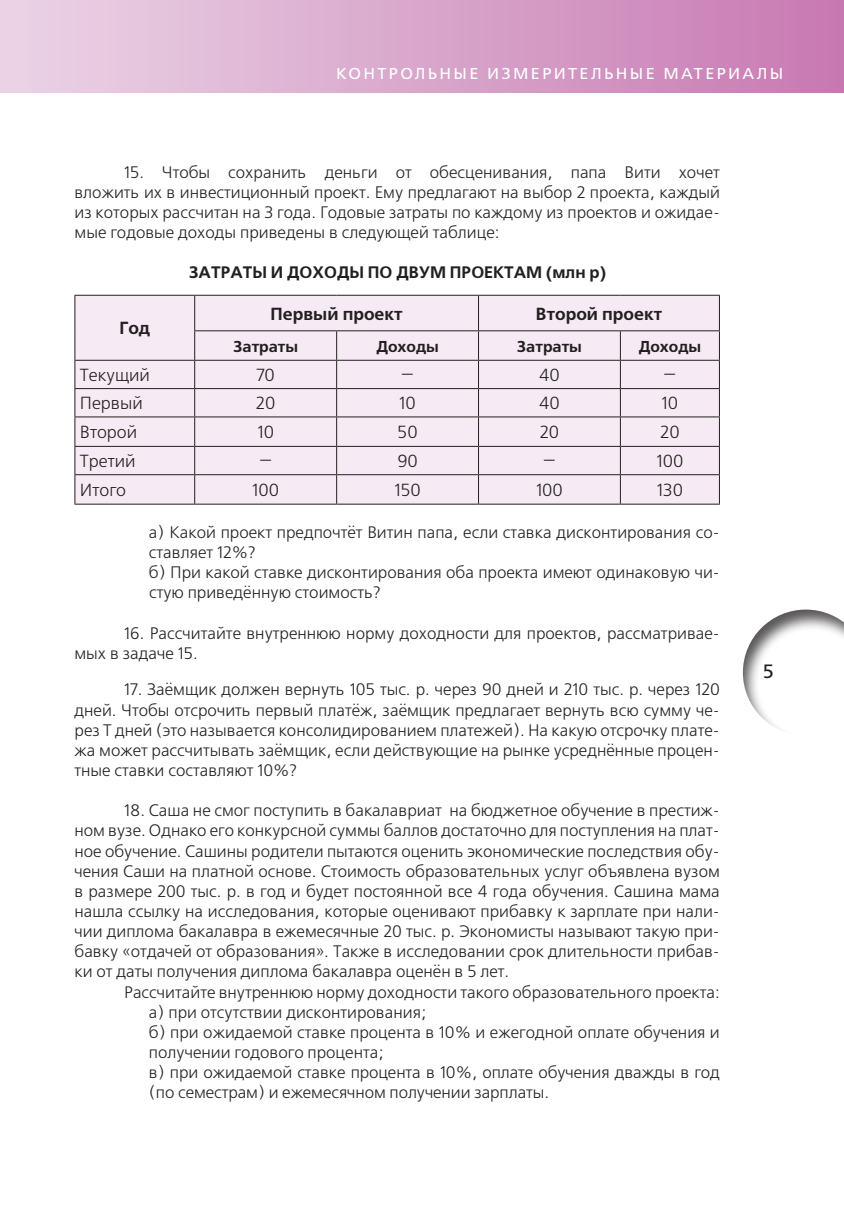
<style>
.page{position:relative;width:844px;height:1216px;background:#fff}
.page>*{position:absolute;margin:0;border:0;box-sizing:border-box;transform-origin:0 0}
.t1{font:19.25px "Free Set C San Pin";color:#231f20}
.t2{font:17.5px "Free Set C";color:#231f20}
.t3{font:700 17.5px "Free Set C";color:#231f20}
.t4{font:16.62px/20.1px "Free Set C";color:#231f20;text-align:justify}
.t5{font:700 16.62px "Free Set C";color:#231f20}
.t6{font:15.75px "Free Set C San Pin";letter-spacing:.15em;color:#fff}
.t7{font:700 15.75px "Free Set C";color:#231f20}
</style>
<div class="page">
<div style="left:0;top:1px;width:843px;height:91px;background:linear-gradient(to right,#ebd4e6,#c779b1)"></div>
<div style="left:741px;top:609px;width:102px;height:127px;background:#231f20;opacity:.75"></div>
<div style="left:75px;top:296px;width:643px;height:207px;background:#f6ebf4"></div>
<hr style="left:74px;top:296px;width:1px;height:35px;background:#231f20">
<hr style="left:74px;top:295px;width:121px;height:1px;background:#231f20">
<hr style="left:194px;top:296px;width:1px;height:34px;background:#231f20">
<hr style="left:195px;top:295px;width:141px;height:1px;background:#231f20">
<hr style="left:336px;top:295px;width:142px;height:1px;background:#231f20">
<hr style="left:478px;top:296px;width:1px;height:34px;background:#231f20">
<hr style="left:718px;top:296px;width:1px;height:34px;background:#231f20">
<hr style="left:478px;top:295px;width:142px;height:1px;background:#231f20">
<hr style="left:620px;top:295px;width:99px;height:1px;background:#231f20">
<hr style="left:194px;top:330px;width:142px;height:1px;background:#231f20">
<hr style="left:336px;top:330px;width:142px;height:1px;background:#231f20">
<hr style="left:478px;top:330px;width:142px;height:1px;background:#231f20">
<hr style="left:620px;top:330px;width:99px;height:1px;background:#231f20">
<hr style="left:74px;top:360px;width:121px;height:1px;background:#231f20">
<hr style="left:195px;top:360px;width:141px;height:1px;background:#231f20">
<hr style="left:336px;top:360px;width:142px;height:1px;background:#231f20">
<hr style="left:478px;top:360px;width:142px;height:1px;background:#231f20">
<hr style="left:620px;top:360px;width:99px;height:1px;background:#231f20">
<hr style="left:74px;top:388px;width:121px;height:1px;background:#231f20">
<hr style="left:195px;top:388px;width:141px;height:1px;background:#231f20">
<hr style="left:336px;top:388px;width:142px;height:1px;background:#231f20">
<hr style="left:478px;top:388px;width:142px;height:1px;background:#231f20">
<hr style="left:620px;top:388px;width:99px;height:1px;background:#231f20">
<hr style="left:74px;top:416px;width:121px;height:1px;background:#231f20">
<hr style="left:195px;top:416px;width:141px;height:1px;background:#231f20">
<hr style="left:336px;top:416px;width:142px;height:1px;background:#231f20">
<hr style="left:478px;top:416px;width:142px;height:1px;background:#231f20">
<hr style="left:620px;top:416px;width:99px;height:1px;background:#231f20">
<hr style="left:74px;top:446px;width:121px;height:1px;background:#231f20">
<hr style="left:195px;top:446px;width:141px;height:1px;background:#231f20">
<hr style="left:336px;top:446px;width:142px;height:1px;background:#231f20">
<hr style="left:478px;top:446px;width:142px;height:1px;background:#231f20">
<hr style="left:620px;top:446px;width:99px;height:1px;background:#231f20">
<svg style="left:74px;top:331px;width:1px;height:172px"></svg>
<hr style="left:74px;top:474px;width:121px;height:1px;background:#231f20">
<hr style="left:74px;top:503px;width:121px;height:1px;background:#231f20">
<svg style="left:194px;top:331px;width:1px;height:172px"></svg>
<hr style="left:195px;top:474px;width:141px;height:1px;background:#231f20">
<hr style="left:195px;top:503px;width:141px;height:1px;background:#231f20">
<svg style="left:336px;top:331px;width:1px;height:172px"></svg>
<hr style="left:336px;top:474px;width:142px;height:1px;background:#231f20">
<hr style="left:336px;top:503px;width:142px;height:1px;background:#231f20">
<svg style="left:478px;top:331px;width:1px;height:172px"></svg>
<hr style="left:478px;top:474px;width:142px;height:1px;background:#231f20">
<hr style="left:478px;top:503px;width:142px;height:1px;background:#231f20">
<svg style="left:619px;top:331px;width:1px;height:172px"></svg>
<svg style="left:718px;top:331px;width:1px;height:172px"></svg>
<hr style="left:620px;top:474px;width:99px;height:1px;background:#231f20">
<hr style="left:620px;top:503px;width:99px;height:1px;background:#231f20">
<p class="t6" style="left:336px;top:65px;width:448px">КОНТРОЛЬНЫЕ ИЗМЕРИТЕЛЬНЫЕ МАТЕРИАЛЫ</p>
<p class="t4" style="left:74px;top:162px;width:647px;text-indent:50px">15. Чтобы сохранить деньги от обесценивания, папа Вити хочет вложить их в инвестиционный проект. Ему предлагают на выбор 2 проекта, каждый из которых рассчитан на 3 года. Годовые затраты по каждому из проектов и ожидае&shy;мые годовые доходы приведены в следующей таблице:</p>
<p class="t5" style="left:189px;top:263px;width:418px">Затраты и доходы по двум проектам (млн р)</p>
<p class="t3" style="left:119px;top:318px;width:32px">Год</p>
<p class="t3" style="left:270px;top:304px;width:133px">Первый проект</p>
<p class="t3" style="left:535px;top:304px;width:128px">Второй проект</p>
<p class="t7" style="left:233px;top:337px;width:67px">Затраты</p>
<p class="t7" style="left:376px;top:337px;width:64px">Доходы</p>
<p class="t7" style="left:516px;top:337px;width:67px">Затраты</p>
<p class="t7" style="left:638px;top:337px;width:64px">Доходы</p>
<p class="t2" style="left:80px;top:365px;width:72px">Текущий</p>
<p class="t2" style="left:256px;top:365px;width:20px">70</p>
<p class="t2" style="left:401px;top:365px;width:15px">—</p>
<p class="t2" style="left:539px;top:365px;width:22px">40</p>
<p class="t2" style="left:663px;top:365px;width:15px">—</p>
<p class="t2" style="left:80px;top:394px;width:64px">Первый</p>
<p class="t2" style="left:256px;top:394px;width:21px">20</p>
<p class="t2" style="left:399px;top:394px;width:18px">10</p>
<p class="t2" style="left:539px;top:394px;width:22px">40</p>
<p class="t2" style="left:661px;top:394px;width:18px">10</p>
<p class="t2" style="left:80px;top:422px;width:59px">Второй</p>
<p class="t2" style="left:257px;top:422px;width:18px">10</p>
<p class="t2" style="left:397px;top:422px;width:22px">50</p>
<p class="t2" style="left:539px;top:422px;width:21px">20</p>
<p class="t2" style="left:660px;top:422px;width:21px">20</p>
<p class="t2" style="left:80px;top:451px;width:57px">Третий</p>
<p class="t2" style="left:259px;top:451px;width:15px">—</p>
<p class="t2" style="left:397px;top:451px;width:22px">90</p>
<p class="t2" style="left:542px;top:451px;width:15px">—</p>
<p class="t2" style="left:656px;top:451px;width:28px">100</p>
<p class="t2" style="left:80px;top:480px;width:48px">Итого</p>
<p class="t2" style="left:252px;top:480px;width:28px">100</p>
<p class="t2" style="left:394px;top:480px;width:28px">150</p>
<p class="t2" style="left:536px;top:480px;width:28px">100</p>
<p class="t2" style="left:656px;top:480px;width:28px">130</p>
<p class="t4" style="left:149px;top:523px;width:572px;text-align:left">а) Какой проект предпочтёт Витин папа, если ставка дисконтирования со&shy;ставляет 12%?<br>б) При какой ставке дисконтирования оба проекта имеют одинаковую чи&shy;стую приведённую стоимость?</p>
<p class="t4" style="left:74px;top:623px;width:646px;text-indent:50px">16. Рассчитайте внутреннюю норму доходности для проектов, рассматривае&shy;мых в задаче 15.</p>
<p class="t4" style="left:74px;top:680px;width:646px;text-indent:50px">17. Заёмщик должен вернуть 105 тыс. р. через 90 дней и 210 тыс. р. через 120 дней. Чтобы отсрочить первый платёж, заёмщик предлагает вернуть всю сумму че&shy;рез T дней (это называется консолидированием платежей). На какую отсрочку плате&shy;жа может рассчитывать заёмщик, если действующие на рынке усреднённые процен&shy;тные ставки составляют 10%?</p>
<p class="t4" style="left:74px;top:801px;width:646px;text-indent:50px">18. Саша не смог поступить в бакалавриат на бюджетное обучение в престиж&shy;ном вузе. Однако его конкурсной суммы баллов достаточно для поступления на плат&shy;ное обучение. Сашины родители пытаются оценить экономические последствия обу&shy;чения Саши на платной основе. Стоимость образовательных услуг объявлена вузом в размере 200 тыс. р. в год и будет постоянной все 4 года обучения. Сашина мама нашла ссылку на исследования, которые оценивают прибавку к зарплате при нали&shy;чии диплома бакалавра в ежемесячные 20 тыс. р. Экономисты называют такую при&shy;бавку «отдачей от образования». Также в исследовании срок длительности прибав&shy;ки от даты получения диплома бакалавра оценён в 5 лет.</p>
<p class="t4" style="left:149px;top:982px;width:572px;text-align:left;text-indent:-25px">Рассчитайте внутреннюю норму доходности такого образовательного проекта: а) при отсутствии дисконтирования;<br>б) при ожидаемой ставке процента в 10% и ежегодной оплате обучения и получении годового процента;<br>в) при ожидаемой ставке процента в 10%, оплате обучения дважды в год (по семестрам) и ежемесячном получении зарплаты.</p>
<p class="t1" style="left:762px;top:660px;width:13px">5</p>
</div>
